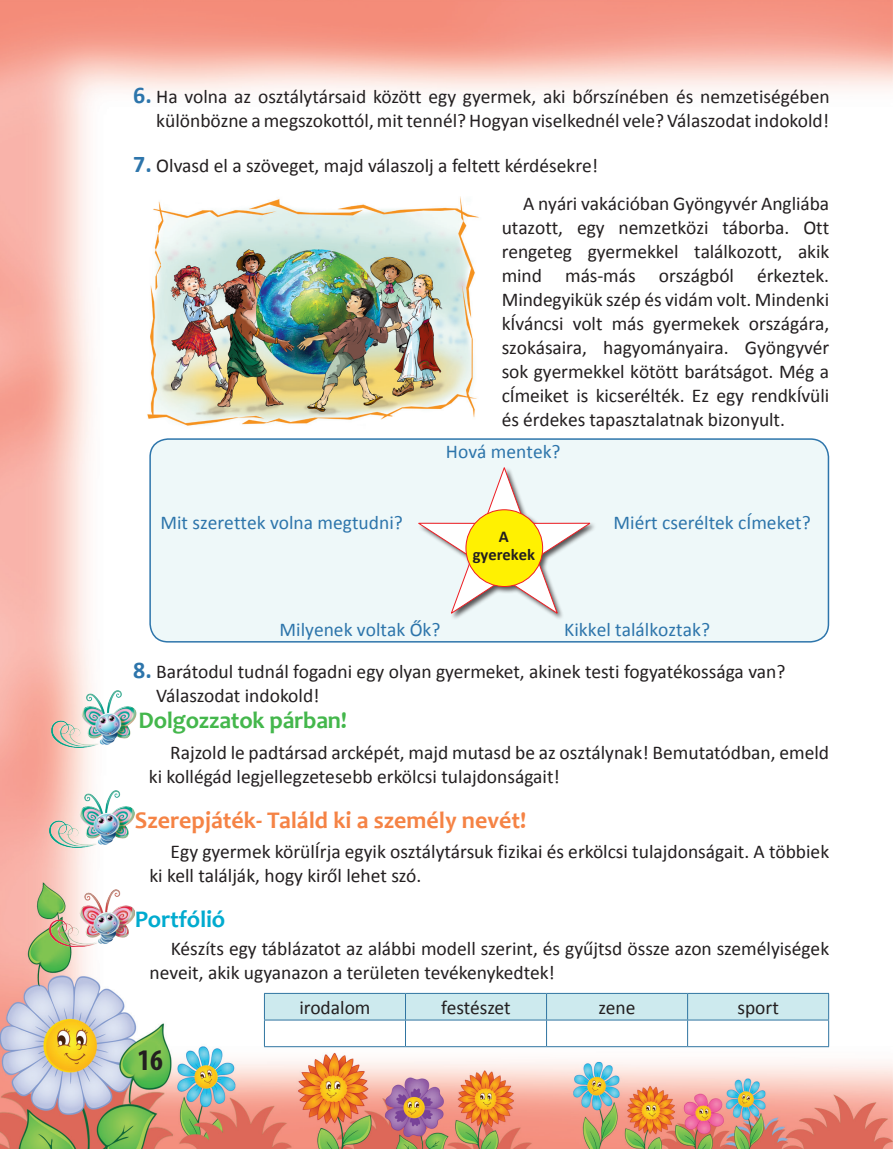
<style>
.page{position:relative;width:893px;height:1149px;background:#fff}
.page>*{position:absolute;margin:0;border:0;box-sizing:border-box;transform-origin:0 0}
.t1{font:700 condensed 30px "Myriad Pro";color:#231f20}
._010_Joc_de_rol{font:700 24px "Candara";color:#f58345}
._007_Activitate_pe_e{font:700 24px "Candara";letter-spacing:-.01em;color:#44b74c}
._011_Portofoliu{font:700 24px "Candara";letter-spacing:-.01em;color:#00abcf}
._004_exercitii{font:19.5px/24px "Calibri";color:#231f20}
.t2{font:19.5px "Calibri";color:#2d75ab}
.t3{font:700 16.5px/18px "Calibri";color:#231f20;text-align:center}
.s1{font-weight:700;font-size:24px;color:#2d75ab}
</style>
<div class="page">
<img style="left:0;top:0;width:893px;height:1148px">
<div style="left:150px;top:439px;width:678px;height:202px;background:#eef8f9;border-radius:18px"></div>
<div style="left:149px;top:438px;width:680px;height:204px;border:2px solid #2d75ab;border-radius:18px"></div>
<img style="left:144px;top:196px;width:337px;height:233px">
<img style="left:52px;top:690px;width:84px;height:57px">
<img style="left:50px;top:790px;width:84px;height:57px">
<img style="left:50px;top:889px;width:84px;height:57px">
<svg style="left:418px;top:467px;width:172px;height:147px"></svg>
<div style="left:466px;top:509px;width:77px;height:77px;background:#fff101;border-radius:50%"></div>
<div style="left:466px;top:509px;width:77px;height:77px;border:1px solid #ee1d23;border-radius:50%"></div>
<hr style="left:264px;top:992px;width:141px;height:1px;background:#3075a1">
<hr style="left:405px;top:992px;width:142px;height:1px;background:#3075a1">
<hr style="left:547px;top:992px;width:141px;height:1px;background:#3075a1">
<hr style="left:688px;top:992px;width:141px;height:1px;background:#3075a1">
<svg style="left:264px;top:993px;width:565px;height:52px"></svg>
<hr style="left:264px;top:1045px;width:141px;height:1px;background:#3075a1">
<hr style="left:405px;top:1045px;width:142px;height:1px;background:#3075a1">
<hr style="left:547px;top:1045px;width:141px;height:1px;background:#3075a1">
<hr style="left:688px;top:1045px;width:141px;height:1px;background:#3075a1">
<p class="_004_exercitii" style="left:133px;top:84px;width:698px;text-align:right"><span class="s1">6.</span> Ha volna az osztálytársaid között egy gyermek, aki bőrszínében és nemzetiségében különbözne a megszokottól, mit tennél? Hogyan viselkednél vele? Válaszodat indokold!</p>
<p class="_004_exercitii" style="left:133px;top:152px;width:466px"><span class="s1">7.</span> Olvasd el a szöveget, majd válaszolj a feltett kérdésekre!</p>
<p class="_004_exercitii" style="left:502px;top:191px;width:329px;text-align:justify;text-indent:21px">A nyári vakációban Gyöngyvér Angliába utazott, egy nemzetközi táborba. Ott rengeteg gyermekkel találkozott, akik mind más-más országból érkeztek.<br>Mindegyikük szép és vidám volt. Mindenki kÍváncsi volt más gyermekek országára, szokásaira, hagyományaira. Gyöngyvér sok gyermekkel kötött barátságot. Még a cÍmeiket is kicserélték. Ez egy rendkÍvüli és érdekes tapasztalatnak bizonyult.</p>
<p class="t2" style="left:160px;top:508px;width:244px">Mit szerettek volna megtudni?</p>
<p class="t2" style="left:446px;top:438px;width:116px">Hová mentek?</p>
<p class="t3" style="left:473px;top:527px;width:64px">A gyerekek</p>
<p class="t2" style="left:613px;top:508px;width:199px">Miért cseréltek cÍmeket?</p>
<p class="t2" style="left:280px;top:615px;width:162px">Milyenek voltak Ők?</p>
<p class="t2" style="left:564px;top:615px;width:147px">Kikkel találkoztak?</p>
<p class="_004_exercitii" style="left:156px;top:658px;width:631px;text-indent:-23px"><span class="s1">8.</span> Barátodul tudnál fogadni egy olyan gyermeket, akinek testi fogyatékossága van?<br>Válaszodat indokold!</p>
<p class="_007_Activitate_pe_e" style="left:138px;top:705px;width:210px">Dolgozzatok párban!</p>
<p class="_004_exercitii" style="left:149px;top:739px;width:682px;text-indent:21px">Rajzold le padtársad arcképét, majd mutasd be az osztálynak! Bemutatódban, emeld ki kollégád legjellegzetesebb erkölcsi tulajdonságait!</p>
<p class="_010_Joc_de_rol" style="left:135px;top:805px;width:393px">Szerepjáték- Találd ki a személy nevét!</p>
<p class="_004_exercitii" style="left:149px;top:838px;width:681px;text-indent:21px">Egy gyermek körülÍrja egyik osztálytársuk fizikai és erkölcsi tulajdonságait. A többiek ki kell találják, hogy kiről lehet szó.</p>
<p class="_011_Portofoliu" style="left:135px;top:903px;width:92px">Portfólió</p>
<p class="_004_exercitii" style="left:150px;top:935px;width:681px;text-indent:21px">Készíts egy táblázatot az alábbi modell szerint, és gyűjtsd össze azon személyiségek neveit, akik ugyanazon a területen tevékenykedtek!</p>
<h1 class="t1" style="left:138px;top:1041px;width:27px">16</h1>
<p class="_004_exercitii" style="left:299px;top:994px;width:73px">irodalom</p>
<p class="_004_exercitii" style="left:441px;top:994px;width:71px">festészet</p>
<p class="_004_exercitii" style="left:599px;top:994px;width:38px">zene</p>
<p class="_004_exercitii" style="left:737px;top:994px;width:43px">sport</p>
</div>
